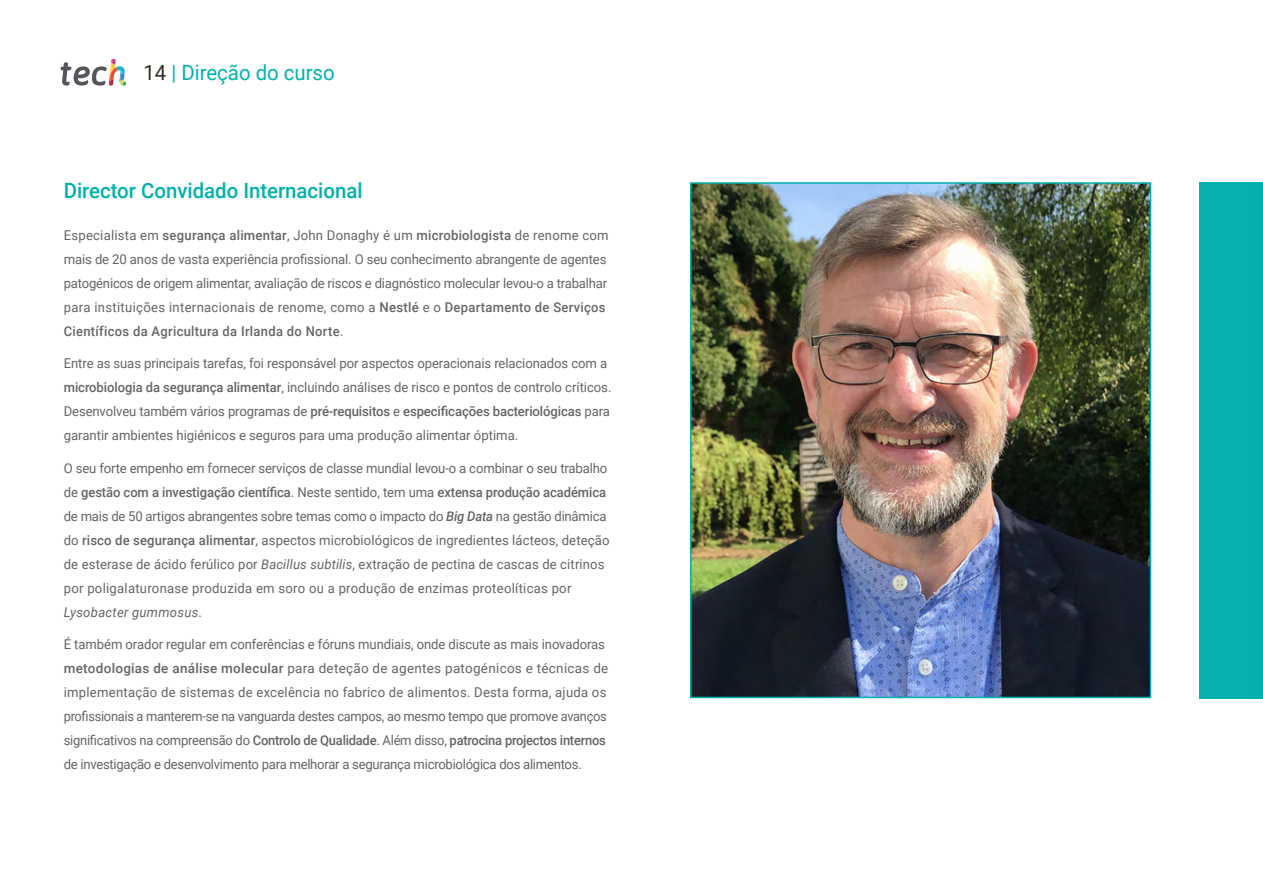
<style>
.page{position:relative;width:1263px;height:893px;background:#fff}
.page>*{position:absolute;margin:0;border:0;box-sizing:border-box;transform-origin:0 0}
.t1{font:500 21px "Roboto";color:#00b2af}
.t2{font:21px "Roboto";color:#00b2af}
.t3{font:13.5px/24px "Roboto";letter-spacing:-.005em;color:#656565}
.s1{color:#312e20}
.s2{font-weight:500}
.s3{font-weight:500;font-style:italic}
.s4{font-style:italic}
</style>
<div class="page">
<svg style="left:61px;top:59px;width:65px;height:27px"></svg>
<img style="left:693px;top:185px;width:455px;height:510px">
<div style="left:690px;top:182px;width:461px;height:516px;border:2px solid #00b0ad"></div>
<div style="left:1199px;top:182px;width:64px;height:516px;background:#05b2af"></div>
<h1 class="t2" style="left:144px;top:57px;width:193px"><span class="s1">14</span> | Direção do curso</h1>
<h1 class="t1" style="left:64px;top:176px;width:300px">Director Convidado Internacional</h1>
<p class="t3" style="left:64px;top:222px;width:546px">Especialista em <span class="s2">segurança alimentar</span>, John Donaghy é um <span class="s2">microbiologista</span> de renome com mais de 20 anos de vasta experiência profissional. O seu conhecimento abrangente de agentes patogénicos de origem alimentar, avaliação de riscos e diagnóstico molecular levou-o a trabalhar para instituições internacionais de renome, como a <span class="s2">Nestlé</span> e o <span class="s2">Departamento de Serviços Científicos da Agricultura da Irlanda do Norte</span>.</p>
<p class="t3" style="left:64px;top:351px;width:549px">Entre as suas principais tarefas, foi responsável por aspectos operacionais relacionados com a <span class="s2">microbiologia da segurança alimentar</span>, incluindo análises de risco e pontos de controlo críticos.<br>Desenvolveu também vários programas de <span class="s2">pré-requisitos</span> e <span class="s2">especificações bacteriológicas</span> para garantir ambientes higiénicos e seguros para uma produção alimentar óptima.</p>
<p class="t3" style="left:64px;top:455px;width:547px">O seu forte empenho em fornecer serviços de classe mundial levou-o a combinar o seu trabalho de <span class="s2">gestão com a investigação científica</span>. Neste sentido, tem uma <span class="s2">extensa produção académica </span>de mais de 50 artigos abrangentes sobre temas como o impacto do <span class="s3">Big Data</span> na gestão dinâmica do <span class="s2">risco de segurança alimentar</span>, aspectos microbiológicos de ingredientes lácteos, deteção de esterase de ácido ferúlico por <span class="s4">Bacillus subtilis</span>, extração de pectina de cascas de citrinos por poligalaturonase produzida em soro ou a produção de enzimas proteolíticas por <span class="s4">Lysobacter gummosus</span>.</p>
<p class="t3" style="left:64px;top:632px;width:546px">É também orador regular em conferências e fóruns mundiais, onde discute as mais inovadoras <span class="s2">metodologias de análise molecular</span> para deteção de agentes patogénicos e técnicas de implementação de sistemas de excelência no fabrico de alimentos. Desta forma, ajuda os profissionais a manterem-se na vanguarda destes campos, ao mesmo tempo que promove avanços significativos na compreensão do <span class="s2">Controlo de Qualidade</span>. Além disso, <span class="s2">patrocina projectos internos </span>de investigação e desenvolvimento para melhorar a segurança microbiológica dos alimentos.</p>
</div>
